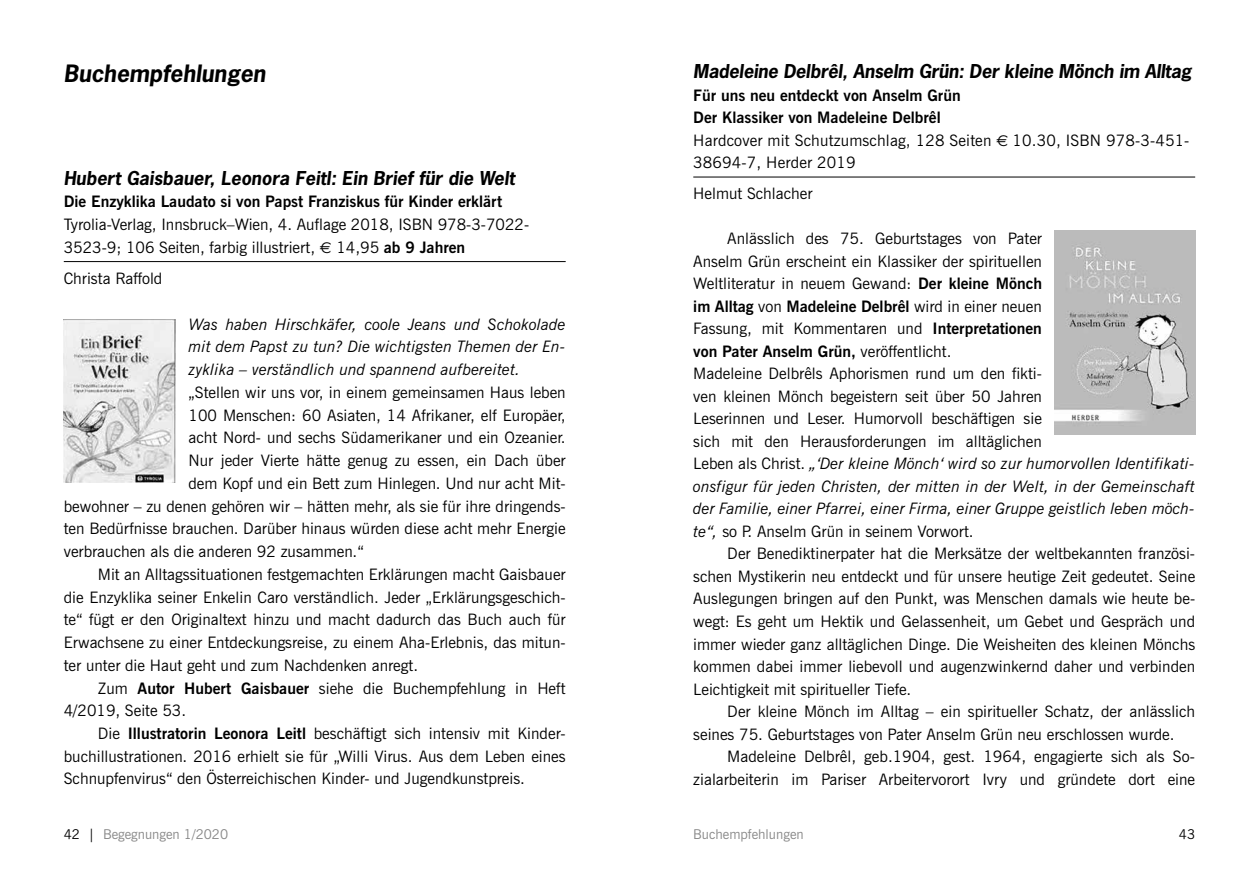
<style>
.page{position:relative;width:1259px;height:893px;background:#fff}
.page>*{position:absolute;margin:0;border:0;box-sizing:border-box;transform-origin:0 0}
.t1{font:italic 700 22.5px "News Gothic";color:#000}
.t2{font:italic 700 18px "News Gothic";letter-spacing:-.01em;color:#000}
.t3{font:15.75px/22.5px "News Gothic BT";color:#000}
.t4{font:italic 15.75px/22.8px "News Gothic BT";color:#000;text-align:justify}
.t5{font:700 15.75px "News Gothic BT";color:#000}
.t6{font:13.5px "News Gothic BT";color:#878787}
.t7{font:13.5px "News Gothic BT";color:#000}
.s1{font-family:"Euro Sans"}
.s2{font-weight:700}
.s3{font-style:italic}
.s4{color:#000}
</style>
<div class="page">
<hr style="left:64px;top:261px;width:502px;height:1px;background:#000">
<img style="left:64px;top:320px;width:112px;height:162px">
<hr style="left:693px;top:177px;width:502px;height:1px;background:#000">
<img style="left:1054px;top:231px;width:141px;height:204px">
<h1 class="t1" style="left:64px;top:59px;width:203px">Buchempfehlungen</h1>
<p class="t2" style="left:64px;top:166px;width:452px">Hubert Gaisbauer, Leonora Feitl: Ein Brief für die Welt</p>
<p class="t5" style="left:64px;top:192px;width:440px">Die Enzyklika Laudato si von Papst Franziskus für Kinder erklärt</p>
<p class="t3" style="left:64px;top:213px;width:467px">Tyrolia-Verlag, Innsbruck–Wien, 4. Auflage 2018, ISBN 978-3-7022-<br>3523-9; 106 Seiten, farbig illustriert, <span class="s1">e</span> 14,95 <span class="s2">ab 9 Jahren</span></p>
<p class="t3" style="left:64px;top:267px;width:100px">Christa Raffold</p>
<p class="t4" style="left:188px;top:312px;width:379px">Was haben Hirschkäfer, coole Jeans und Schokolade mit dem Papst zu tun? Die wichtigsten Themen der En&shy;zyklika – verständlich und spannend aufbereitet.</p>
<p class="t3" style="left:188px;top:381px;width:379px">„Stellen wir uns vor, in einem gemeinsamen Haus leben</p>
<p class="t3" style="left:188px;top:404px;width:379px">100 Menschen: 60 Asiaten, 14 Afrikaner, elf Europäer,</p>
<p class="t3" style="left:188px;top:426px;width:379px">acht Nord- und sechs Südamerikaner und ein Ozeanier.</p>
<p class="t3" style="left:188px;top:449px;width:379px">Nur jeder Vierte hätte genug zu essen, ein Dach über</p>
<p class="t3" style="left:188px;top:472px;width:379px">dem Kopf und ein Bett zum Hinlegen. Und nur acht Mit-</p>
<p class="t3" style="left:64px;top:495px;width:503px">bewohner – zu denen gehören wir – hätten mehr, als sie für ihre dringends-</p>
<p class="t3" style="left:64px;top:517px;width:503px">ten Bedürfnisse brauchen. Darüber hinaus würden diese acht mehr Energie</p>
<p class="t3" style="left:64px;top:540px;width:301px">verbrauchen als die anderen 92 zusammen.“</p>
<p class="t3" style="left:98px;top:563px;width:469px">Mit an Alltagssituationen festgemachten Erklärungen macht Gaisbauer</p>
<p class="t3" style="left:64px;top:586px;width:503px">die Enzyklika seiner Enkelin Caro verständlich. Jeder „Erklärungsgeschich-</p>
<p class="t3" style="left:64px;top:608px;width:503px">te“ fügt er den Originaltext hinzu und macht dadurch das Buch auch für</p>
<p class="t3" style="left:64px;top:631px;width:503px">Erwachsene zu einer Entdeckungsreise, zu einem Aha-Erlebnis, das mitun-</p>
<p class="t3" style="left:64px;top:654px;width:356px">ter unter die Haut geht und zum Nachdenken anregt.</p>
<p class="t3" style="left:98px;top:676px;width:469px">Zum <span class="s2">Autor Hubert Gaisbauer</span> siehe die Buchempfehlung in Heft</p>
<p class="t3" style="left:64px;top:699px;width:124px">4/2019, Seite 53.</p>
<p class="t3" style="left:98px;top:722px;width:469px">Die <span class="s2">Illustratorin Leonora Leitl</span> beschäftigt sich intensiv mit Kinder-</p>
<p class="t3" style="left:64px;top:745px;width:503px">buchillustrationen. 2016 erhielt sie für „Willi Virus. Aus dem Leben eines</p>
<p class="t3" style="left:64px;top:767px;width:463px">Schnupfenvirus“ den Österreichischen Kinder- und Jugendkunstpreis.</p>
<p class="t2" style="left:693px;top:60px;width:500px">Madeleine Delbrêl, Anselm Grün: Der kleine Mönch im Alltag</p>
<p class="t3" style="left:693px;top:84px;width:498px"><span class="s2">Für uns neu entdeckt von Anselm Grün<br>Der Klassiker von Madeleine Delbrêl<br></span>Hardcover mit Schutzumschlag, 128 Seiten <span class="s1">e</span> 10.30, ISBN 978-3-451- 38694-7, Herder 2019</p>
<p class="t3" style="left:693px;top:182px;width:121px">Helmut Schlacher</p>
<p class="t3" style="left:693px;top:227px;width:503px;text-indent:34px">Anlässlich des 75. Geburtstages von Pater<br>Anselm Grün erscheint ein Klassiker der spirituellen<br>Weltliteratur in neuem Gewand: <span class="s2">Der kleine Mönch<br>im Alltag</span> von <span class="s2">Madeleine Delbrêl</span> wird in einer neuen<br>Fassung, mit Kommentaren und <span class="s2">Interpretationen<br>von Pater Anselm Grün,</span> veröffentlicht.<br>Madeleine Delbrêls Aphorismen rund um den fikti-<br>ven kleinen Mönch begeistern seit über 50 Jahren<br>Leserinnen und Leser. Humorvoll beschäftigen sie<br>sich mit den Herausforderungen im alltäglichen<br>Leben als Christ. <span class="s3">„‘Der kleine Mönch‘ wird so zur humorvollen Identifikati&shy;onsfigur für jeden Christen, der mitten in der Welt, in der Gemeinschaft der Familie, einer Pfarrei, einer Firma, einer Gruppe geistlich leben möch&shy;te“,</span> so P. Anselm Grün in seinem Vorwort.</p>
<p class="t3" style="left:693px;top:542px;width:503px;text-align:justify;text-indent:34px">Der Benediktinerpater hat die Merksätze der weltbekannten französi&shy;schen Mystikerin neu entdeckt und für unsere heutige Zeit gedeutet. Seine Auslegungen bringen auf den Punkt, was Menschen damals wie heute be&shy;wegt: Es geht um Hektik und Gelassenheit, um Gebet und Gespräch und immer wieder ganz alltäglichen Dinge. Die Weisheiten des kleinen Mönchs kommen dabei immer liebevoll und augenzwinkernd daher und verbinden Leichtigkeit mit spiritueller Tiefe.</p>
<p class="t3" style="left:693px;top:700px;width:503px;text-indent:34px">Der kleine Mönch im Alltag – ein spiritueller Schatz, der anlässlich seines 75. Geburtstages von Pater Anselm Grün neu erschlossen wurde.</p>
<p class="t3" style="left:693px;top:745px;width:503px;text-align:right">Madeleine Delbrêl, geb.1904, gest. 1964, engagierte sich als So&shy;zialarbeiterin im Pariser Arbeitervorort Ivry und gründete dort eine</p>
<p class="t6" style="left:64px;top:826px;width:166px"><span class="s4">42 |</span> Begegnungen 1/2020</p>
<p class="t6" style="left:693px;top:826px;width:112px">Buchempfehlungen</p>
<p class="t7" style="left:1179px;top:826px;width:18px">43</p>
</div>
